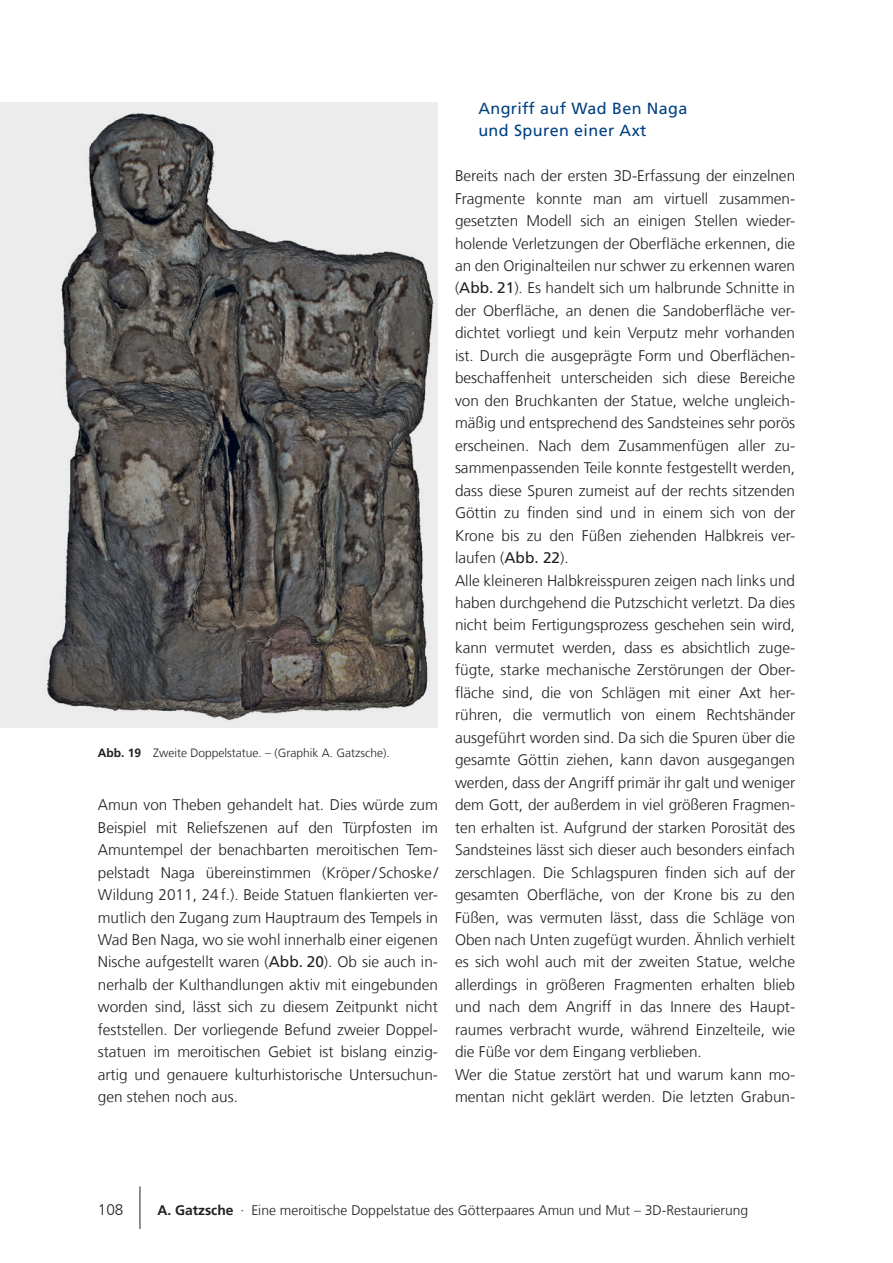
<style>
.page{position:relative;width:893px;height:1263px;background:#fff}
.page>*{position:absolute;margin:0;border:0;box-sizing:border-box;transform-origin:0 0}
.RA_Überschrift_1{font:16.2px/22.5px "Frutiger LT Com";letter-spacing:.025em;color:#014181}
.RA_Text_10_25_Raster{font:300 15.3px/22.5px "Frutiger LT Com";color:#231f20;text-align:justify}
.t1{font:300 13.8px "Frutiger LT Com";color:#231f20}
.RA_BU{font:300 12px "Frutiger LT Com";color:#231f20}
.s1{font-weight:700}
.s2{font-weight:400}
</style>
<div class="page">
<hr style="left:140px;top:1186px;width:1px;height:43px;background:#231f20">
<img style="left:0;top:102px;width:438px;height:625px">
<p class="RA_BU" style="left:98px;top:746px;width:294px"><span class="s1">Abb. 19</span> Zweite Doppelstatue. – (Graphik A. Gatzsche).</p>
<p class="RA_Text_10_25_Raster" style="left:98px;top:794px;width:342px">Amun von Theben gehandelt hat. Dies würde zum Beispiel mit Reliefszenen auf den Türpfosten im Amuntempel der benachbarten meroitischen Tem&shy;pelstadt Naga übereinstimmen (Kröper/ Schoske/ Wildung 2011, 24f.). Beide Statuen flankierten ver&shy;mutlich den Zugang zum Hauptraum des Tempels in Wad Ben Naga, wo sie wohl innerhalb einer eigenen Nische aufgestellt waren (<span class="s2">Abb. 20</span>). Ob sie auch in&shy;nerhalb der Kulthandlungen aktiv mit eingebunden worden sind, lässt sich zu diesem Zeitpunkt nicht feststellen. Der vorliegende Befund zweier Doppel&shy;statuen im meroitischen Gebiet ist bislang einzig&shy;artig und genauere kulturhistorische Untersuchun&shy;gen stehen noch aus.</p>
<p class="RA_Überschrift_1" style="left:478px;top:97px;width:211px">Angriff auf Wad Ben Naga und Spuren einer Axt</p>
<p class="RA_Text_10_25_Raster" style="left:455px;top:165px;width:342px">Bereits nach der ersten 3D-Erfassung der einzelnen Fragmente konnte man am virtuell zusammen&shy;gesetzten Modell sich an einigen Stellen wieder&shy;holende Verletzungen der Oberfläche erkennen, die an den Originalteilen nur schwer zu erkennen waren (<span class="s2">Abb. 21</span>). Es handelt sich um halbrunde Schnitte in der Oberfläche, an denen die Sandoberfläche ver&shy;dichtet vorliegt und kein Verputz mehr vorhanden ist. Durch die ausgeprägte Form und Oberflächen&shy;beschaffenheit unterscheiden sich diese Bereiche von den Bruchkanten der Statue, welche ungleich&shy;mäßig und entsprechend des Sandsteines sehr porös erscheinen. Nach dem Zusammenfügen aller zu&shy;sammenpassenden Teile konnte festgestellt werden, dass diese Spuren zumeist auf der rechts sitzenden Göttin zu finden sind und in einem sich von der Krone bis zu den Füßen ziehenden Halbkreis ver&shy;laufen (<span class="s2">Abb. 22</span>).</p>
<p class="RA_Text_10_25_Raster" style="left:455px;top:569px;width:342px">Alle kleineren Halbkreisspuren zeigen nach links und haben durchgehend die Putzschicht verletzt. Da dies nicht beim Fertigungsprozess geschehen sein wird, kann vermutet werden, dass es absichtlich zuge&shy;fügte, starke mechanische Zerstörungen der Ober&shy;fläche sind, die von Schlägen mit einer Axt her&shy;rühren, die vermutlich von einem Rechtshänder ausgeführt worden sind. Da sich die Spuren über die gesamte Göttin ziehen, kann davon ausgegangen werden, dass der Angriff primär ihr galt und weniger dem Gott, der außerdem in viel größeren Fragmen&shy;ten erhalten ist. Aufgrund der starken Porosität des Sandsteines lässt sich dieser auch besonders einfach zerschlagen. Die Schlagspuren finden sich auf der gesamten Oberfläche, von der Krone bis zu den Füßen, was vermuten lässt, dass die Schläge von Oben nach Unten zugefügt wurden. Ähnlich verhielt es sich wohl auch mit der zweiten Statue, welche allerdings in größeren Fragmenten erhalten blieb und nach dem Angriff in das Innere des Haupt&shy;raumes verbracht wurde, während Einzelteile, wie die Füße vor dem Eingang verblieben.</p>
<p class="RA_Text_10_25_Raster" style="left:455px;top:1063px;width:342px">Wer die Statue zerstört hat und warum kann mo&shy;mentan nicht geklärt werden. Die letzten Grabun-</p>
<p class="RA_Text_10_25_Raster" style="left:98px;top:1198px;width:27px">108</p>
<p class="t1" style="left:157px;top:1202px;width:592px"><span class="s1">A. Gatzsche</span> · Eine meroitische Doppelstatue des Götterpaares Amun und Mut – 3D-Restaurierung</p>
</div>
